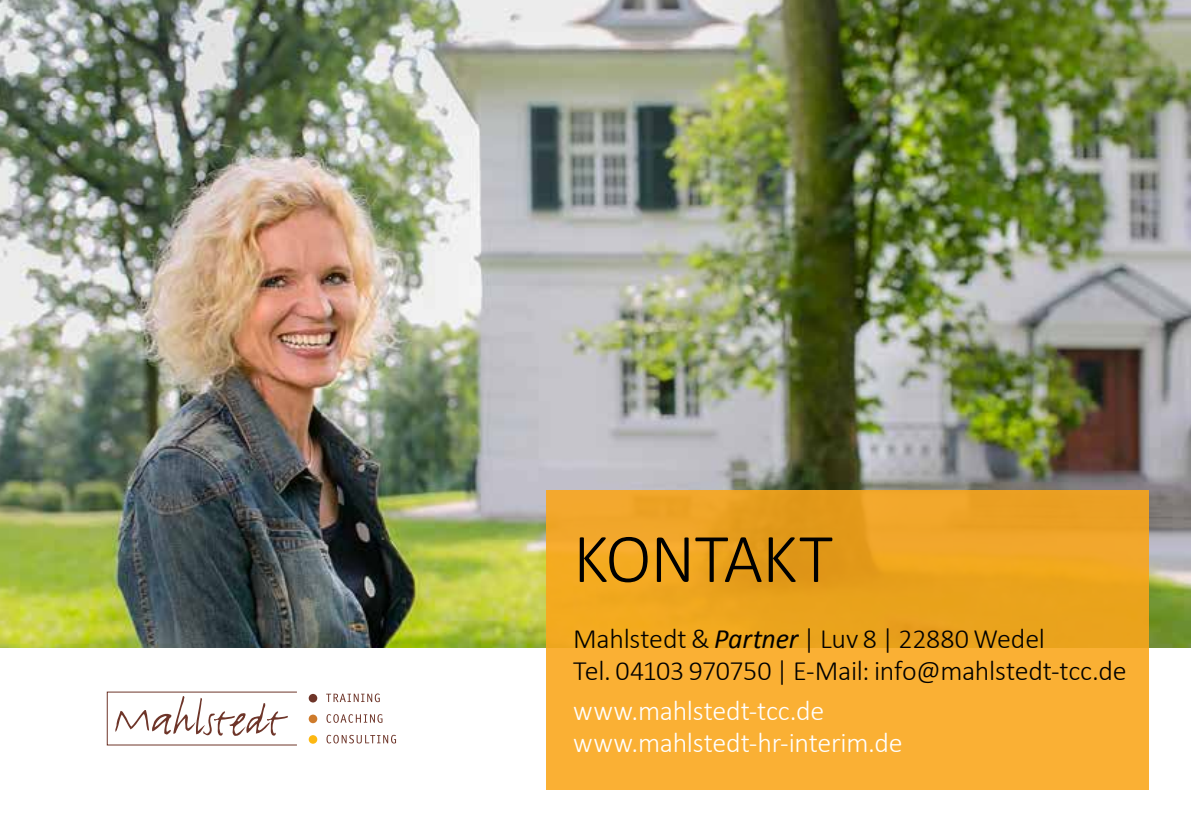
<style>
.page{position:relative;width:1191px;height:840px;background:#fff}
.page>*{position:absolute;margin:0;border:0;box-sizing:border-box;transform-origin:0 0}
.t1{font:300 70px "Calibri";letter-spacing:-.01em;color:#000}
.t2{font:300 28px/32px "Calibri";letter-spacing:-.01em;color:#000}
.t3{font:300 28px/32px "Calibri";letter-spacing:-.01em;color:#fff}
.s1{font-weight:400;font-style:italic}
</style>
<div class="page">
<img style="left:0;top:0;width:1191px;height:648px">
<svg style="left:546px;top:489px;width:602px;height:300px;background:#f2a929"></svg>
<div style="left:309px;top:693px;width:8px;height:9px;background:#6e3529;border-radius:50%"></div>
<div style="left:309px;top:714px;width:8px;height:8px;background:#ce7b2c;border-radius:50%"></div>
<svg style="left:309px;top:734px;width:8px;height:9px"></svg>
<svg style="left:326px;top:693px;width:54px;height:8px"></svg>
<svg style="left:326px;top:714px;width:56px;height:8px"></svg>
<svg style="left:326px;top:734px;width:70px;height:9px"></svg>
<svg style="left:115px;top:696px;width:173px;height:40px"></svg>
<h1 class="t1" style="left:573px;top:515px;width:261px">KONTAKT</h1>
<p class="t2" style="left:573px;top:621px;width:555px">Mahlstedt &amp; <span class="s1">Partner</span> | Luv 8 | 22880 Wedel<br>Tel. 04103 970750 | E-Mail: info@mahlstedt-tcc.de</p>
<p class="t3" style="left:573px;top:694px;width:331px">www.mahlstedt-tcc.de www.mahlstedt-hr-interim.de</p>
</div>
